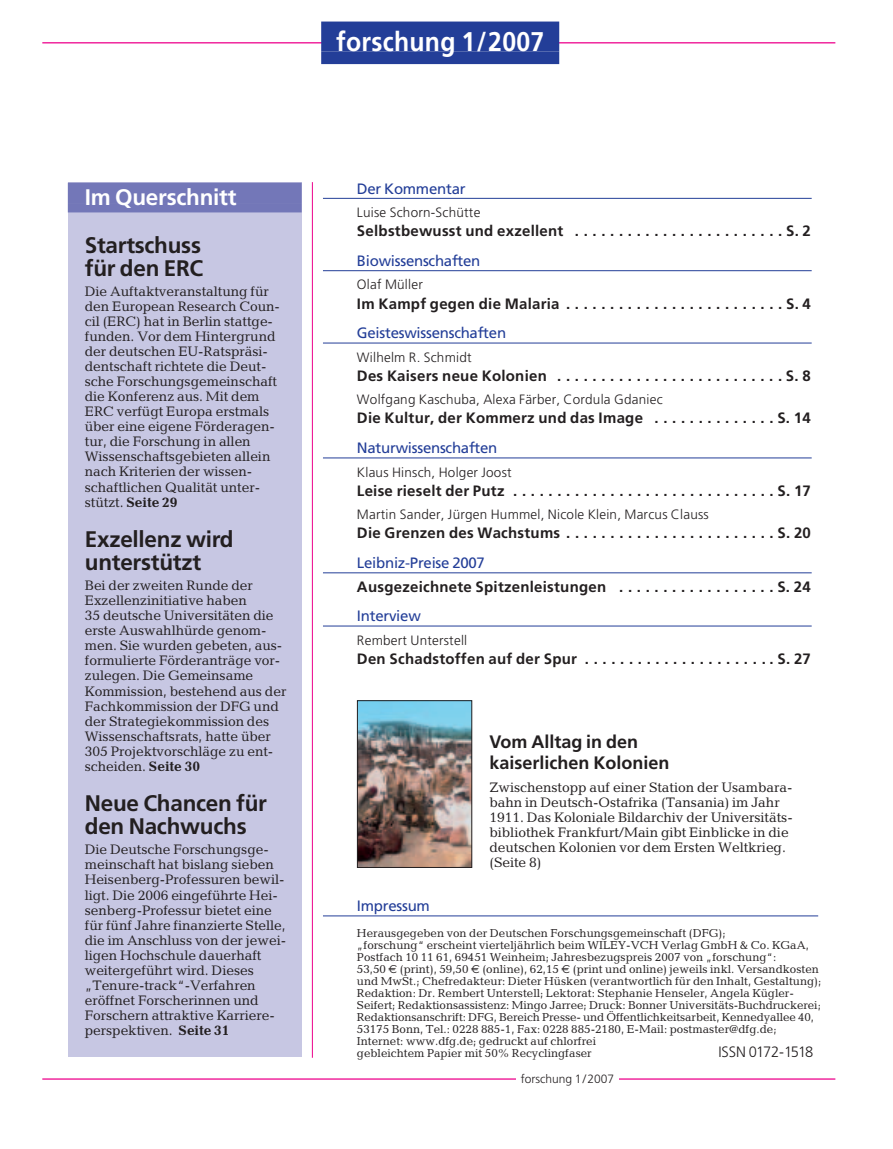
<style>
.page{position:relative;width:893px;height:1149px;background:#fff}
.page>*{position:absolute;margin:0;border:0;box-sizing:border-box;transform-origin:0 0}
.t1{font:700 27px "Frutiger";letter-spacing:.01em;color:#fff;scale:.92 1}
.t2{font:700 22.5px/23.2px "Frutiger";letter-spacing:-.01em;color:#231f20}
.t3{font:700 22.5px "Frutiger";letter-spacing:-.01em;color:#fff}
.t4{font:700 18px/21px "Frutiger";color:#231f20}
.t5{font:700 15px "Frutiger";letter-spacing:.015em;color:#231f20}
.t6{font:15px "Frutiger";letter-spacing:-.015em;color:#233e98}
.t7{font:300 15px "Frutiger";letter-spacing:-.06em;color:#231f20}
.t8{font:13.8px/15px "Candida";letter-spacing:-.005em;color:#231f20}
.t9{font:300 13.5px "Frutiger";letter-spacing:.015em;color:#231f20}
.t10{font:300 12px "Frutiger";color:#231f20}
.t11{font:11.7px/12px "Candida";color:#231f20}
.s1{font-weight:700}
.s2{font-family:"Euro Sans"}
</style>
<div class="page">
<hr style="left:42px;top:42px;width:793px;height:1px;background:#ed028c">
<hr style="left:42px;top:1078px;width:793px;height:1px;background:#ed028c">
<div style="left:516px;top:1073px;width:102px;height:16px;background:#fff"></div>
<img style="left:359px;top:702px;width:111px;height:163px">
<div style="left:357px;top:700px;width:115px;height:167px;border:1px solid #231f20"></div>
<hr style="left:312px;top:182px;width:1px;height:875px;background:#ed028c">
<div style="left:68px;top:183px;width:234px;height:873px;background:#c7c7e3"></div>
<div style="left:68px;top:183px;width:234px;height:21px;background:#7377b8"></div>
<div style="left:68px;top:204px;width:234px;height:8px;background:#7377b8"></div>
<div style="left:321px;top:22px;width:238px;height:29px;background:#233e98"></div>
<div style="left:321px;top:51px;width:238px;height:13px;background:#233e98"></div>
<hr style="left:323px;top:198px;width:489px;height:1px;background:#233e98">
<hr style="left:323px;top:270px;width:489px;height:1px;background:#233e98">
<hr style="left:323px;top:342px;width:489px;height:1px;background:#233e98">
<hr style="left:323px;top:457px;width:489px;height:1px;background:#233e98">
<hr style="left:323px;top:572px;width:489px;height:1px;background:#233e98">
<hr style="left:323px;top:625px;width:489px;height:1px;background:#233e98">
<hr style="left:323px;top:915px;width:495px;height:1px;background:#233e98">
<h1 class="t1" style="left:336px;top:31px;width:228px">forschung 1/2007</h1>
<h2 class="t3" style="left:85px;top:187px;width:153px">Im Querschnitt</h2>
<h2 class="t2" style="left:85px;top:235px;width:120px">Startschuss für den ERC</h2>
<p class="t8" style="left:85px;top:285px;width:197px">Die Auftaktveranstaltung für den European Research Coun&shy;cil (ERC) hat in Berlin stattge&shy;funden. Vor dem Hintergrund der deutschen EU-Ratspräsi&shy;dentschaft richtete die Deut&shy;sche Forschungsgemeinschaft die Konferenz aus. Mit dem<br>ERC verfügt Europa erstmals über eine eigene Förderagen&shy;tur, die Forschung in allen<br>Wissenschaftsgebieten allein nach Kriterien der wissen&shy;schaftlichen Qualität unter&shy;stützt. <span class="s1">Seite 29</span></p>
<h2 class="t2" style="left:85px;top:529px;width:150px">Exzellenz wird unterstützt</h2>
<p class="t8" style="left:85px;top:579px;width:203px">Bei der zweiten Runde der<br>Exzellenzinitiative haben<br>35 deutsche Universitäten die erste Auswahlhürde genom&shy;men. Sie wurden gebeten, aus&shy;formulierte Förderanträge vor&shy;zulegen. Die Gemeinsame<br>Kommission, bestehend aus der<br>Fachkommission der DFG und der Strategiekommission des<br>Wissenschaftsrats, hatte über<br>305 Projektvorschläge zu ent&shy;scheiden. <span class="s1">Seite 30</span></p>
<h2 class="t2" style="left:85px;top:792px;width:184px">Neue Chancen für den Nachwuchs</h2>
<p class="t8" style="left:85px;top:843px;width:203px">Die Deutsche Forschungsge&shy;meinschaft hat bislang sieben<br>Heisenberg-Professuren bewil&shy;ligt. Die 2006 eingeführte Hei&shy;senberg-Professur bietet eine für fünf Jahre finanzierte Stelle, die im Anschluss von der jewei&shy;ligen Hochschule dauerhaft weitergeführt wird. Dieses „Tenure-track“-Verfahren eröffnet Forscherinnen und<br>Forschern attraktive Karriere&shy;perspektiven. <span class="s1">Seite 31</span></p>
<p class="t6" style="left:357px;top:182px;width:110px">Der Kommentar</p>
<p class="t9" style="left:357px;top:207px;width:125px">Luise Schorn-Schütte</p>
<p class="t5" style="left:357px;top:225px;width:455px">Selbstbewusst und exzellent . . . . . . . . . . . . . . . . . . . . . . . . S. 2</p>
<p class="t6" style="left:357px;top:255px;width:125px">Biowissenschaften</p>
<p class="t9" style="left:357px;top:279px;width:67px">Olaf Müller</p>
<p class="t5" style="left:357px;top:297px;width:455px">Im Kampf gegen die Malaria . . . . . . . . . . . . . . . . . . . . . . . . . S. 4</p>
<p class="t6" style="left:357px;top:327px;width:151px">Geisteswissenschaften</p>
<p class="t9" style="left:357px;top:351px;width:116px">Wilhelm R. Schmidt</p>
<p class="t5" style="left:357px;top:369px;width:455px">Des Kaisers neue Kolonien . . . . . . . . . . . . . . . . . . . . . . . . . . S. 8</p>
<p class="t9" style="left:357px;top:394px;width:307px">Wolfgang Kaschuba, Alexa Färber, Cordula Gdaniec</p>
<p class="t5" style="left:357px;top:412px;width:455px">Die Kultur, der Kommerz und das Image . . . . . . . . . . . . . . S. 14</p>
<p class="t6" style="left:357px;top:442px;width:142px">Naturwissenschaften</p>
<p class="t9" style="left:357px;top:466px;width:156px">Klaus Hinsch, Holger Joost</p>
<p class="t5" style="left:357px;top:484px;width:455px">Leise rieselt der Putz . . . . . . . . . . . . . . . . . . . . . . . . . . . . . . S. 17</p>
<p class="t9" style="left:357px;top:509px;width:353px">Martin Sander, Jürgen Hummel, Nicole Klein, Marcus Clauss</p>
<p class="t5" style="left:357px;top:527px;width:455px">Die Grenzen des Wachstums . . . . . . . . . . . . . . . . . . . . . . . . S. 20</p>
<p class="t6" style="left:357px;top:556px;width:129px">Leibniz-Preise 2007</p>
<p class="t5" style="left:357px;top:580px;width:455px">Ausgezeichnete Spitzenleistungen . . . . . . . . . . . . . . . . . . S. 24</p>
<p class="t6" style="left:357px;top:610px;width:65px">Interview</p>
<p class="t9" style="left:357px;top:634px;width:112px">Rembert Unterstell</p>
<p class="t5" style="left:357px;top:652px;width:455px">Den Schadstoffen auf der Spur . . . . . . . . . . . . . . . . . . . . . . S. 27</p>
<h3 class="t4" style="left:489px;top:732px;width:181px">Vom Alltag in den kaiserlichen Kolonien</h3>
<p class="t8" style="left:489px;top:780px;width:305px">Zwischenstopp auf einer Station der Usambara&shy;bahn in Deutsch-Ostafrika (Tansania) im Jahr 1911. Das Koloniale Bildarchiv der Universitäts&shy;bibliothek Frankfurt/Main gibt Einblicke in die deutschen Kolonien vor dem Ersten Weltkrieg. (Seite 8)</p>
<p class="t6" style="left:357px;top:899px;width:74px">Impressum</p>
<p class="t11" style="left:357px;top:928px;width:466px">Herausgegeben von der Deutschen Forschungsgemeinschaft (DFG);<br>„forschung“ erscheint vierteljährlich beim WILEY-VCH Verlag GmbH &amp; Co. KGaA, Postfach 10 11 61, 69451 Weinheim; Jahresbezugspreis 2007 von „forschung“:<br>53,50 <span class="s2">€</span> (print), 59,50 <span class="s2">€</span> (online), 62,15 <span class="s2">€</span> (print und online) jeweils inkl. Versandkosten und MwSt.; Chefredakteur: Dieter Hüsken (verantwortlich für den Inhalt, Gestaltung); Redaktion: Dr. Rembert Unterstell; Lektorat: Stephanie Henseler, Angela Kügler-Seifert; Redaktionsassistenz: Mingo Jarree; Druck: Bonner Universitäts-Buchdruckerei; Redaktionsanschrift: DFG, Bereich Presse- und Öffentlichkeitsarbeit, Kennedyallee 40, 53175 Bonn, Tel.: 0228 885-1, Fax: 0228 885-2180, E-Mail: postmaster@dfg.de; Internet: www.dfg.de; gedruckt auf chlorfrei<br>gebleichtem Papier mit 50% Recyclingfaser</p>
<p class="t7" style="left:718px;top:1045px;width:96px">ISSN 0172-1518</p>
<p class="t10" style="left:521px;top:1073px;width:95px">forschung 1/2007</p>
</div>
